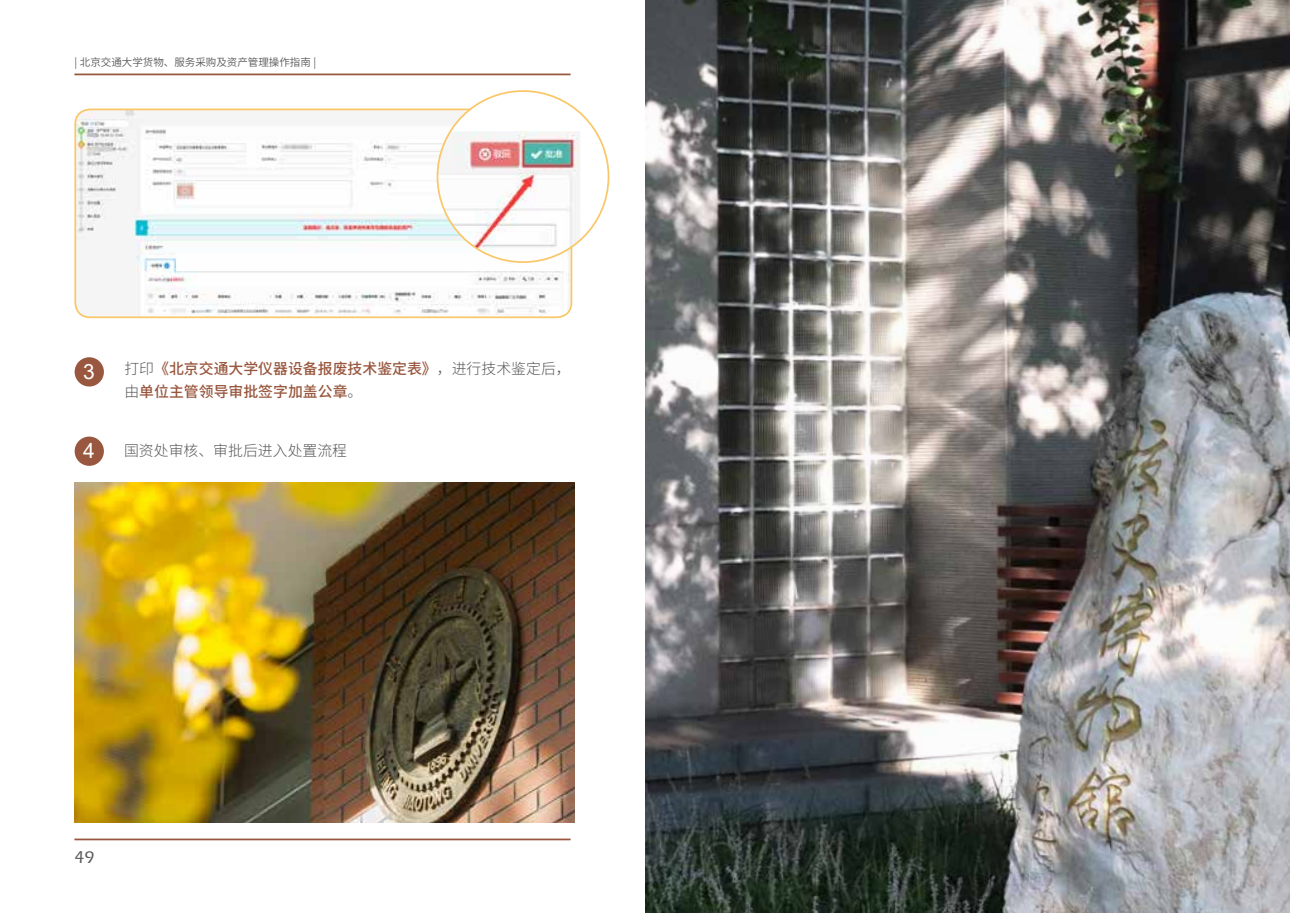
<style>
.page{position:relative;width:1290px;height:913px;background:#fff}
.page>*{position:absolute;margin:0;border:0;box-sizing:border-box;transform-origin:0 0}
.t1{font:21px "Arial";color:#fff}
.t2{font:500 17.5px "Eras ITC";color:#595757}
.t3{font:500 14.88px/22.8px "Source Han Sans SC";color:#98573e}
.t4{font:300 14.88px "Source Han Sans SC";color:#595757}
.t5{font:10.5px "Source Han Sans SC";color:#595757}
.s1{font-weight:300;color:#595757}
</style>
<div class="page">
<img style="left:75px;top:109px;width:496px;height:208px">
<div style="left:74px;top:109px;width:498px;height:209px;border:2px solid #fac768;border-radius:15px"></div>
<div style="left:75px;top:357px;width:29px;height:29px;background:#98573e;border-radius:50%"></div>
<div style="left:75px;top:436px;width:29px;height:30px;background:#98573e;border-radius:50%"></div>
<img style="left:75px;top:483px;width:500px;height:339px">
<div style="left:437px;top:91px;width:171px;height:171px;background:#fff;border-radius:50%"></div>
<img style="left:437px;top:131px;width:143px;height:131px">
<img style="left:645px;top:0;width:645px;height:913px">
<hr style="left:74px;top:74px;width:496px;height:1px;background:#98573e">
<hr style="left:74px;top:838px;width:496px;height:2px;background:#98573e">
<p class="t5" style="left:74px;top:56px;width:243px">| 北京交通大学货物、服务采购及资产管理操作指南 |</p>
<h1 class="t1" style="left:83px;top:357px;width:13px">3</h1>
<p class="t3" style="left:124px;top:358px;width:448px"><span class="s1">打印</span>《北京交通大学仪器设备报废技术鉴定表》<span class="s1">，进行技术鉴定后，由</span>单位主管领导审批签字加盖公章<span class="s1">。</span></p>
<h1 class="t1" style="left:83px;top:436px;width:13px">4</h1>
<p class="t4" style="left:124px;top:442px;width:225px">国资处审核、审批后进入处置流程</p>
<p class="t2" style="left:74px;top:847px;width:21px">49</p>
</div>
